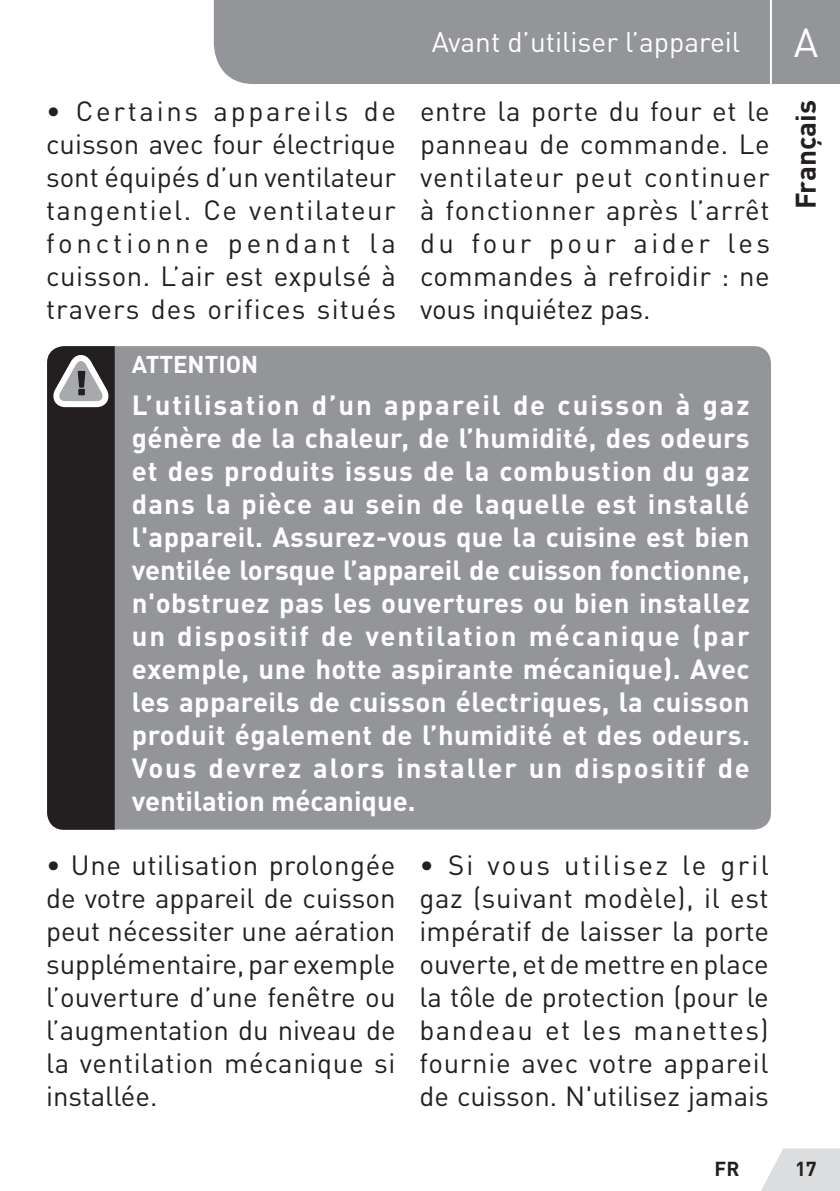
<style>
.page{position:relative;width:840px;height:1191px;background:#fff}
.page>*{position:absolute;margin:0;border:0;box-sizing:border-box;transform-origin:0 0}
.t1{font:40px "DIN Pro";color:#fff}
.t2{font:28px "DIN Pro";color:#fff}
.t3{font:700 28px "DIN Pro";color:#231f20}
.t4{font:27.6px/33px "DIN Pro";letter-spacing:.02em;color:#231f20;text-align:justify}
.t5{font:700 27.6px/33px "DIN Pro";letter-spacing:.05em;color:#fff;text-align:justify}
.t6{font:700 24px "DIN Pro";color:#fff}
.t7{font:700 20px "DIN Pro";color:#231f20}
</style>
<div class="page">
<svg style="left:761px;top:1148px;width:78px;height:43px"></svg>
<div style="left:214px;top:0;width:625px;height:84px;background:#939598"></div>
<hr style="left:769px;top:0;width:2px;height:94px;background:#fff">
<div style="left:47px;top:346px;width:723px;height:483px;background:#939598;border-radius:17px"></div>
<svg style="left:47px;top:346px;width:68px;height:484px"></svg>
<p class="t2" style="left:431px;top:23px;width:310px">Avant d’utiliser l’appareil</p>
<p class="t4" style="left:46px;top:93px;width:351px">• Certains appareils de cuisson avec four électrique sont équipés d’un ventilateur tangentiel. Ce ventilateur fonctionne pendant la cuisson. L’air est expulsé à travers des orifices situés</p>
<p class="t4" style="left:420px;top:93px;width:351px">entre la porte du four et le panneau de commande. Le ventilateur peut continuer à fonctionner après l’arrêt du four pour aider les commandes à refroidir : ne vous inquiétez pas.</p>
<p class="t6" style="left:132px;top:348px;width:128px">ATTENTION</p>
<p class="t5" style="left:132px;top:387px;width:619px">L’utilisation d’un appareil de cuisson à gaz génère de la chaleur, de l’humidité, des odeurs et des produits issus de la combustion du gaz dans la pièce au sein de laquelle est installé l'appareil. Assurez-vous que la cuisine est bien ventilée lorsque l’appareil de cuisson fonctionne, n'obstruez pas les ouvertures ou bien installez un dispositif de ventilation mécanique (par exemple, une hotte aspirante mécanique). Avec les appareils de cuisson électriques, la cuisson produit également de l’humidité et des odeurs.<br>Vous devrez alors installer un dispositif de ventilation mécanique.</p>
<p class="t4" style="left:46px;top:847px;width:351px">• Une utilisation prolongée de votre appareil de cuisson peut nécessiter une aération supplémentaire, par exemple l’ouverture d’une fenêtre ou l’augmentation du niveau de la ventilation mécanique si installée.</p>
<p class="t4" style="left:419px;top:847px;width:351px">• Si vous utilisez le gril gaz (suivant modèle), il est impératif de laisser la porte ouverte, et de mettre en place la tôle de protection (pour le bandeau et les manettes) fournie avec votre appareil de cuisson. N'utilisez jamais</p>
<h1 class="t1" style="left:793px;top:15px;width:26px">A</h1>
<p class="t3" style="left:786px;top:209px;width:111px;rotate:-90deg">Français</p>
<p class="t7" style="left:714px;top:1155px;width:26px">FR</p>
<p class="t7" style="left:794px;top:1155px;width:23px">17</p>
</div>
